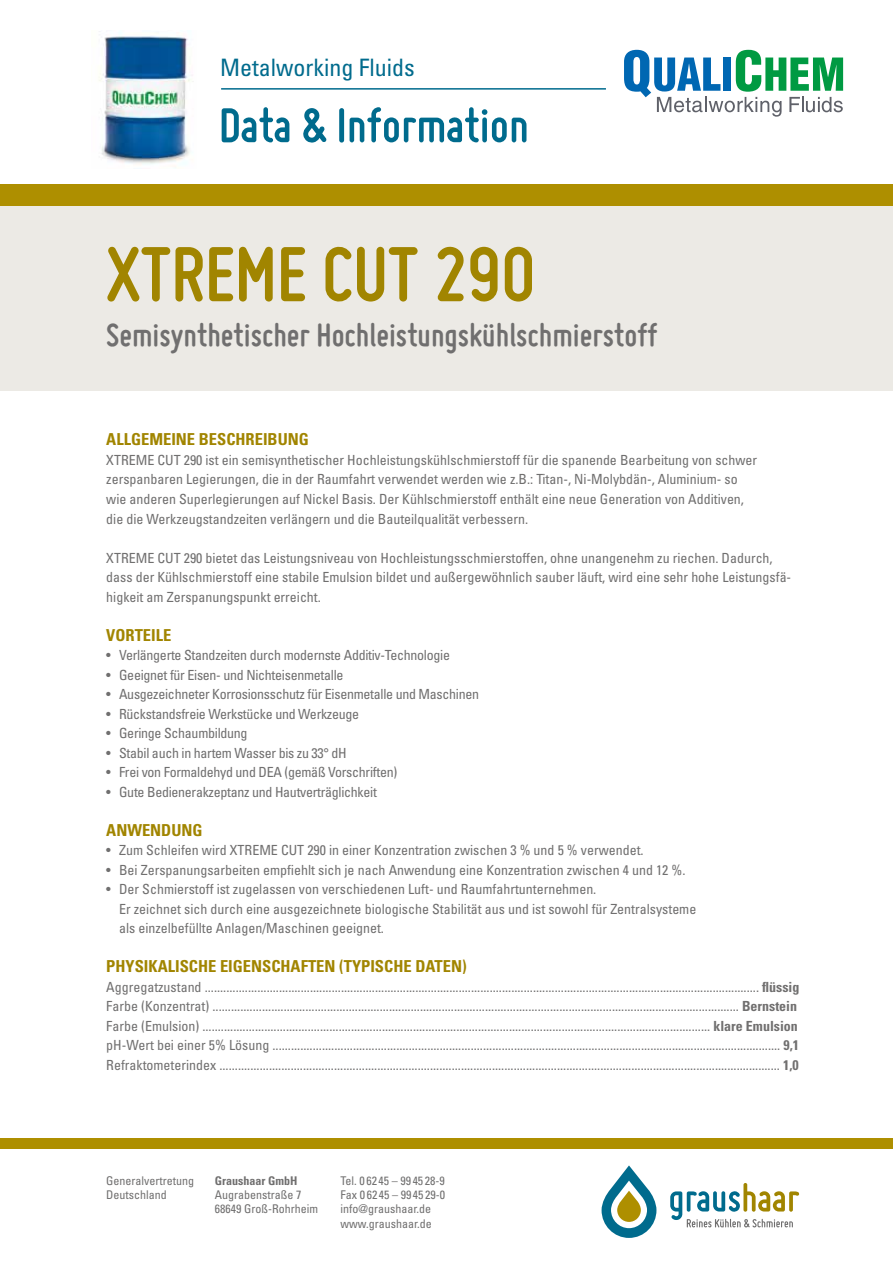
<style>
.page{position:relative;width:893px;height:1263px;background:#fff}
.page>*{position:absolute;margin:0;border:0;box-sizing:border-box;transform-origin:0 0}
.t1{font:700 81px "Miso";color:#a18500}
.t2{font:700 51px "Miso";color:#006b8d}
.t3{font:700 34.5px "Miso";color:#706f6f}
.t4{font:condensed 24px "Univers";color:#006b8d}
.t5{font:700 condensed 16.5px "Univers LT Std";color:#a18500}
.t6{font:condensed 13.95px/19.5px "Univers LT Std";color:#706f6f}
.t7{font:condensed 13.95px "Univers LT Std";letter-spacing:-.02em;color:#706f6f}
.t8{font:condensed 12px/14.4px "Univers LT Std";color:#706f6f}
.t9{font:700 condensed 12px "Univers LT Std";color:#706f6f}
.s1{font-weight:700}
</style>
<div class="page">
<div style="left:0;top:203px;width:893px;height:187px;background:#eceae5"></div>
<div style="left:0;top:184px;width:893px;height:21px;background:#ae8f00"></div>
<svg style="left:624px;top:50px;width:219px;height:67px"></svg>
<hr style="left:221px;top:88px;width:385px;height:2px;background:#006b8d">
<svg style="left:602px;top:1165px;width:54px;height:73px"></svg>
<svg style="left:670px;top:1183px;width:129px;height:44px"></svg>
<div style="left:0;top:1138px;width:893px;height:11px;background:#ae8f00"></div>
<img style="left:99px;top:31px;width:94px;height:136px">
<h3 class="t4" style="left:220px;top:52px;width:196px">Metalworking Fluids</h3>
<h2 class="t2" style="left:219px;top:96px;width:311px">Data &amp; Information</h2>
<h1 class="t1" style="left:106px;top:228px;width:430px">XTREME CUT 290</h1>
<h3 class="t3" style="left:106px;top:316px;width:553px">Semisynthetischer Hochleistungskühlschmierstoff</h3>
<p class="t5" style="left:106px;top:429px;width:204px">ALLGEMEINE BESCHREIBUNG</p>
<p class="t6" style="left:106px;top:450px;width:652px">XTREME CUT 290 ist ein semisynthetischer Hochleistungskühlschmierstoff für die spanende Bearbeitung von schwer zerspanbaren Legierungen, die in der Raumfahrt verwendet werden wie z.B.: Titan-, Ni-Molybdän-, Aluminium- so wie anderen Superlegierungen auf Nickel Basis. Der Kühlschmierstoff enthält eine neue Generation von Additiven, die die Werkzeugstandzeiten verlängern und die Bauteilqualität verbessern.</p>
<p class="t6" style="left:106px;top:548px;width:686px">XTREME CUT 290 bietet das Leistungsniveau von Hochleistungsschmierstoffen, ohne unangenehm zu riechen. Dadurch, dass der Kühlschmierstoff eine stabile Emulsion bildet und außergewöhnlich sauber läuft, wird eine sehr hohe Leistungsfä&shy;higkeit am Zerspanungspunkt erreicht.</p>
<p class="t5" style="left:106px;top:624px;width:67px">VORTEILE</p>
<p class="t7" style="left:106px;top:646px;width:345px">• Verlängerte Standzeiten durch modernste Additiv-Technologie</p>
<p class="t7" style="left:106px;top:666px;width:239px">• Geeignet für Eisen- und Nichteisenmetalle</p>
<p class="t7" style="left:106px;top:685px;width:374px">• Ausgezeichneter Korrosionsschutz für Eisenmetalle und Maschinen</p>
<p class="t7" style="left:106px;top:705px;width:254px">• Rückstandsfreie Werkstücke und Werkzeuge</p>
<p class="t7" style="left:106px;top:724px;width:143px">• Geringe Schaumbildung</p>
<p class="t7" style="left:106px;top:744px;width:242px">• Stabil auch in hartem Wasser bis zu 33° dH</p>
<p class="t7" style="left:106px;top:763px;width:292px">• Frei von Formaldehyd und DEA (gemäß Vorschriften)</p>
<p class="t7" style="left:106px;top:783px;width:272px">• Gute Bedienerakzeptanz und Hautverträglichkeit</p>
<p class="t5" style="left:106px;top:819px;width:98px">ANWENDUNG</p>
<p class="t6" style="left:106px;top:840px;width:539px">• Zum Schleifen wird XTREME CUT 290 in einer Konzentration zwischen 3 % und 5 % verwendet.</p>
<p class="t6" style="left:106px;top:860px;width:581px">• Bei Zerspanungsarbeiten empfiehlt sich je nach Anwendung eine Konzentration zwischen 4 und 12 %.</p>
<p class="t6" style="left:119px;top:879px;width:579px;text-indent:-13px">• Der Schmierstoff ist zugelassen von verschiedenen Luft- und Raumfahrtunternehmen.<br>Er zeichnet sich durch eine ausgezeichnete biologische Stabilität aus und ist sowohl für Zentralsysteme als einzelbefüllte Anlagen/Maschinen geeignet.</p>
<p class="t5" style="left:106px;top:956px;width:362px">PHYSIKALISCHE EIGENSCHAFTEN (TYPISCHE DATEN)</p>
<p class="t6" style="left:106px;top:977px;width:695px">Aggregatzustand ................................................................................................................................................................................... <span class="s1">flüssig </span>Farbe (Konzentrat) .......................................................................................................................................................................... <span class="s1">Bernstein </span>Farbe (Emulsion) .................................................................................................................................................................... <span class="s1">klare Emulsion </span>pH-Wert bei einer 5% Lösung .................................................................................................................................................................... <span class="s1">9,1<br></span>Refraktometerindex ..................................................................................................................................................................................... <span class="s1">1,0</span></p>
<p class="t8" style="left:106px;top:1173px;width:89px">Generalvertretung<br>Deutschland</p>
<p class="t9" style="left:215px;top:1173px;width:84px">Graushaar GmbH</p>
<p class="t8" style="left:215px;top:1187px;width:105px">Augrabenstraße 7<br>68649 Groß-Rohrheim</p>
<p class="t8" style="left:341px;top:1173px;width:106px">Tel. 0 62 45 – 99 45 28-9<br>Fax 0 62 45 – 99 45 29-0 info@graushaar.de www.graushaar.de</p>
</div>
